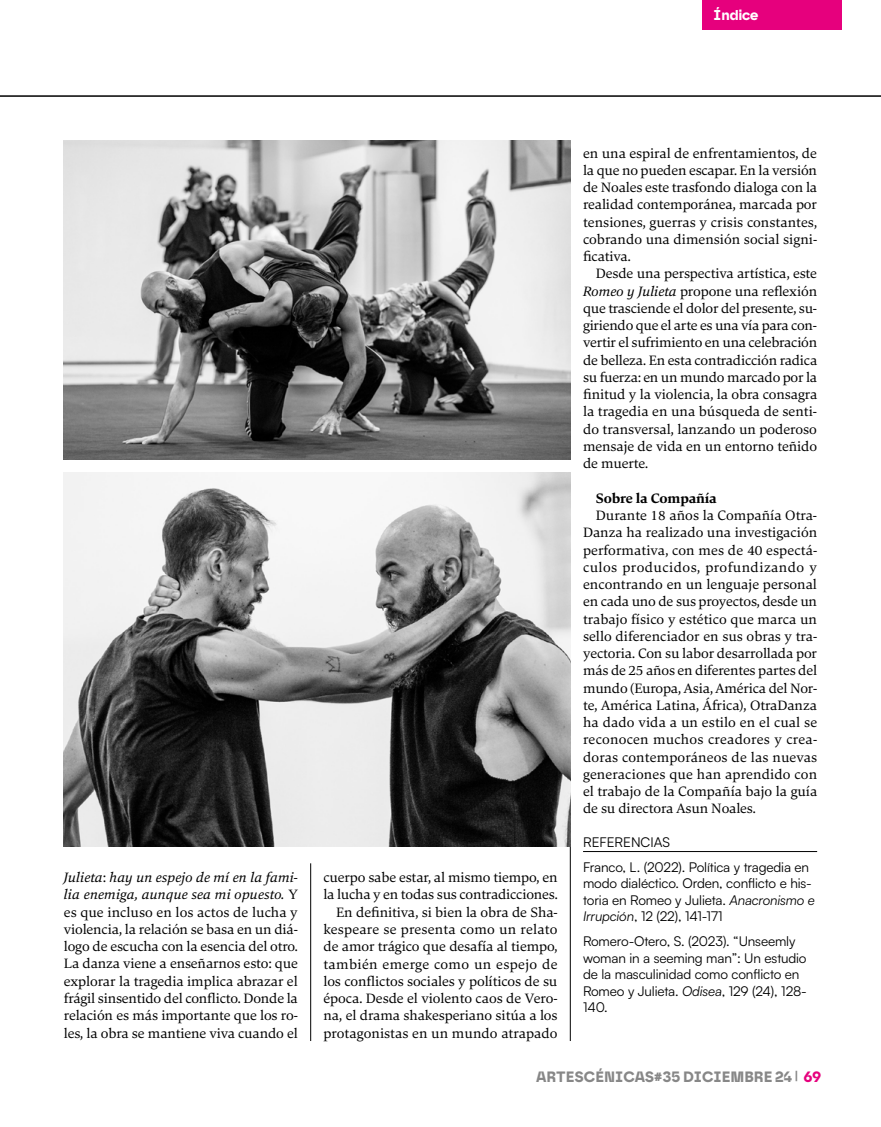
<style>
.page{position:relative;width:881px;height:1127px;background:#fff}
.page>*{position:absolute;margin:0;border:0;box-sizing:border-box;transform-origin:0 0}
.t1{font:700 15px "Safiro";color:#878787}
.t2{font:14.25px/17.2px "Carat";letter-spacing:-.01em;color:#000;text-align:justify}
.t3{font:700 14.25px "Carat";letter-spacing:-.01em;color:#000}
.t4{font:700 14.25px "Safiro";color:#fff}
.t5{font:13.5px/16.5px "Satoshi";letter-spacing:-.01em;color:#000}
.s1{font-style:italic}
.s2{color:#e6007d}
</style>
<div class="page">
<div style="left:702px;top:0;width:139px;height:29px;background:#e6007d"></div>
<hr style="left:0;top:95px;width:880px;height:2px;background:#000">
<hr style="left:583px;top:851px;width:233px;height:1px;background:#000">
<hr style="left:310px;top:863px;width:1px;height:178px;background:#000">
<hr style="left:569px;top:476px;width:1px;height:565px;background:#000">
<img style="left:64px;top:140px;width:506px;height:319px">
<img style="left:64px;top:472px;width:506px;height:374px">
<p class="t4" style="left:713px;top:6px;width:46px">Índice</p>
<p class="t2" style="left:64px;top:869px;width:235px"><span class="s1">Julieta</span>: <span class="s1">hay un espejo de mí en la fami&shy;lia enemiga, aunque sea mi opuesto.</span> Y es que incluso en los actos de lucha y violencia, la relación se basa en un diá&shy;logo de escucha con la esencia del otro.<br>La danza viene a enseñarnos esto: que explorar la tragedia implica abrazar el frágil sinsentido del conflicto. Donde la relación es más importante que los ro&shy;les, la obra se mantiene viva cuando el</p>
<p class="t2" style="left:323px;top:869px;width:235px;text-align:right">cuerpo sabe estar, al mismo tiempo, en la lucha y en todas sus contradicciones.<br>En definitiva, si bien la obra de Sha&shy;kespeare se presenta como un relato de amor trágico que desafía al tiempo, también emerge como un espejo de los conflictos sociales y políticos de su época. Desde el violento caos de Vero&shy;na, el drama shakesperiano sitúa a los protagonistas en un mundo atrapado</p>
<p class="t2" style="left:583px;top:144px;width:235px">en una espiral de enfrentamientos, de la que no pueden escapar. En la versión de Noales este trasfondo dialoga con la realidad contemporánea, marcada por tensiones, guerras y crisis constantes, cobrando una dimensión social signi&shy;ficativa.</p>
<p class="t2" style="left:583px;top:265px;width:236px;text-indent:13px">Desde una perspectiva artística, este <span class="s1">Romeo y Julieta</span> propone una reflexión que trasciende el dolor del presente, su&shy;giriendo que el arte es una vía para con&shy;vertir el sufrimiento en una celebración de belleza. En esta contradicción radica su fuerza: en un mundo marcado por la finitud y la violencia, la obra consagra la tragedia en una búsqueda de senti&shy;do transversal, lanzando un poderoso mensaje de vida en un entorno teñido de muerte.</p>
<p class="t3" style="left:595px;top:488px;width:122px">Sobre la Compañía</p>
<p class="t2" style="left:583px;top:506px;width:236px;text-indent:13px">Durante 18 años la Compañía Otra-Danza ha realizado una investigación performativa, con mes de 40 espectá&shy;culos producidos, profundizando y encontrando en un lenguaje personal en cada uno de sus proyectos, desde un trabajo físico y estético que marca un sello diferenciador en sus obras y tra&shy;yectoria. Con su labor desarrollada por más de 25 años en diferentes partes del mundo (Europa, Asia, América del Nor&shy;te, América Latina, África), OtraDanza ha dado vida a un estilo en el cual se reconocen muchos creadores y crea&shy;doras contemporáneos de las nuevas generaciones que han aprendido con el trabajo de la Compañía bajo la guía de su directora Asun Noales.</p>
<p class="t5" style="left:583px;top:829px;width:227px;line-height:25px">REFERENCIAS<br>Franco, L. (2022). Política y tragedia en</p>
<p class="t5" style="left:583px;top:875px;width:233px">modo dialéctico. Orden, conflicto e his&shy;toria en Romeo y Julieta. <span class="s1">Anacronismo e<br>Irrupción</span>, 12 (22), 141-171</p>
<p class="t5" style="left:583px;top:933px;width:225px">Romero-Otero, S. (2023). “Unseemly woman in a seeming man”: Un estudio de la masculinidad como conflicto en<br>Romeo y Julieta. <span class="s1">Odisea</span>, 129 (24), 128-<br>140.</p>
<p class="t1" style="left:535px;top:1067px;width:287px">ARTESCÉNICAS#35 DICIEMBRE 24 <sup>|</sup> <span class="s2">69</span></p>
</div>
